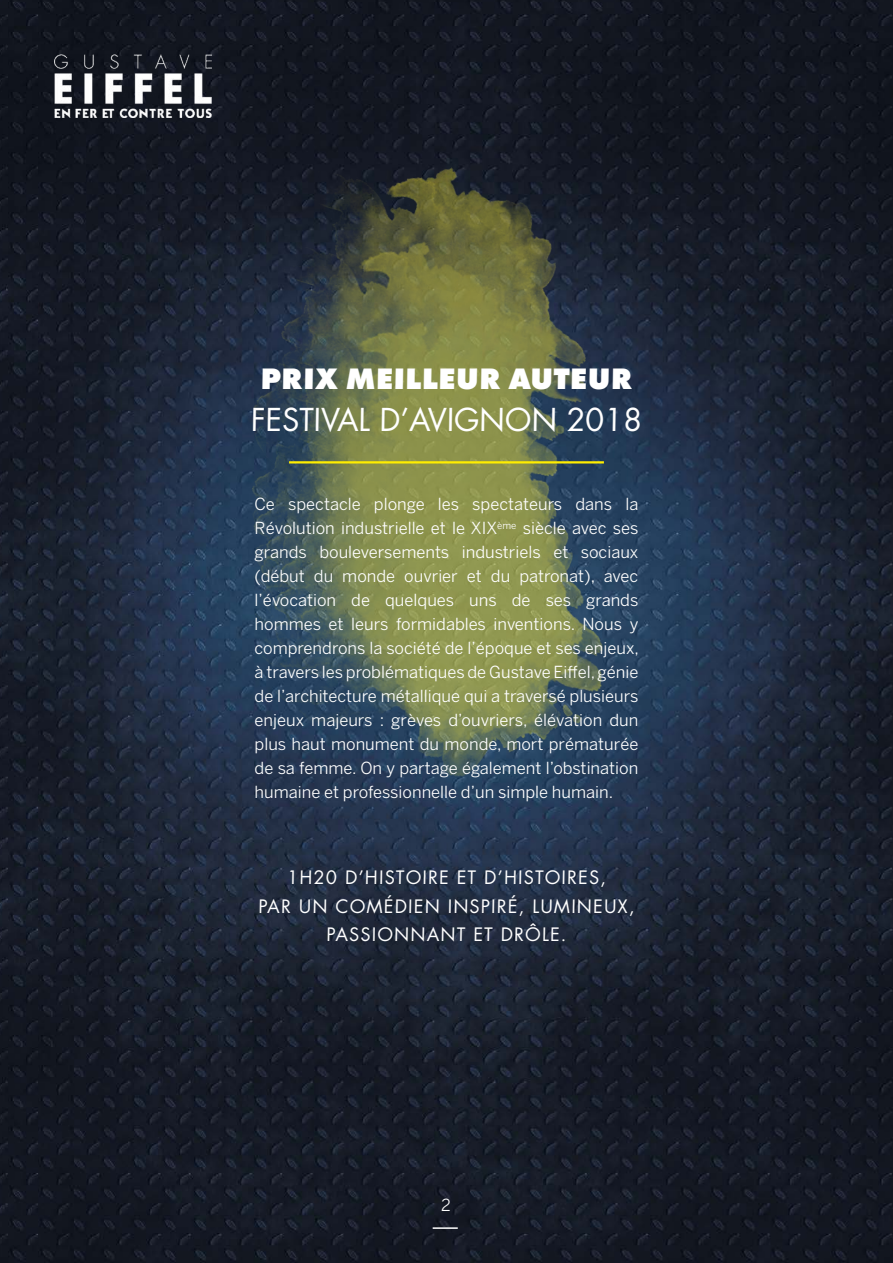
<style>
.page{position:relative;width:893px;height:1263px;background:#fff}
.page>*{position:absolute;margin:0;border:0;box-sizing:border-box;transform-origin:0 0}
.t1{font:30.75px "Futura LT";color:#fff}
.t2{font:800 30.75px "Futura PT";color:#fff}
.t3{font:18px/28.5px "Futura LT";color:#fff;text-align:center}
.t4{font:16.5px/24px "Benton Sans";color:#fff;text-align:justify}
</style>
<div class="page">
<img style="left:0;top:0;width:893px;height:1263px">
<img style="left:54px;top:54px;width:158px;height:63px">
<img style="left:129px;top:122px;width:622px;height:707px">
<hr style="left:289px;top:461px;width:315px;height:2px;background:#ffed00">
<hr style="left:433px;top:1227px;width:25px;height:2px;background:#fff">
<h1 class="t2" style="left:260px;top:359px;width:374px">PRIX MEILLEUR AUTEUR</h1>
<h1 class="t1" style="left:251px;top:400px;width:393px">FESTIVAL D’AVIGNON 2018</h1>
<p class="t4" style="left:255px;top:492px;width:386px">Ce spectacle plonge les spectateurs dans la Révolution industrielle et le XIX<sup>ème</sup> siècle avec ses grands bouleversements industriels et sociaux (début du monde ouvrier et du patronat), avec l’évocation de quelques uns de ses grands hommes et leurs formidables inventions. Nous y comprendrons la société de l’époque et ses enjeux, à travers les problématiques de Gustave Eiffel, génie de l’architecture métallique qui a traversé plusieurs enjeux majeurs : grèves d’ouvriers, élévation dun plus haut monument du monde, mort prématurée de sa femme. On y partage également l’obstination humaine et professionnelle d’un simple humain.</p>
<p class="t3" style="left:258px;top:863px;width:378px">1H20 D’HISTOIRE ET D’HISTOIRES,<br>PAR UN COMÉDIEN INSPIRÉ, LUMINEUX,<br>PASSIONNANT ET DRÔLE.</p>
<p class="t4" style="left:441px;top:1193px;width:11px">2</p>
</div>
